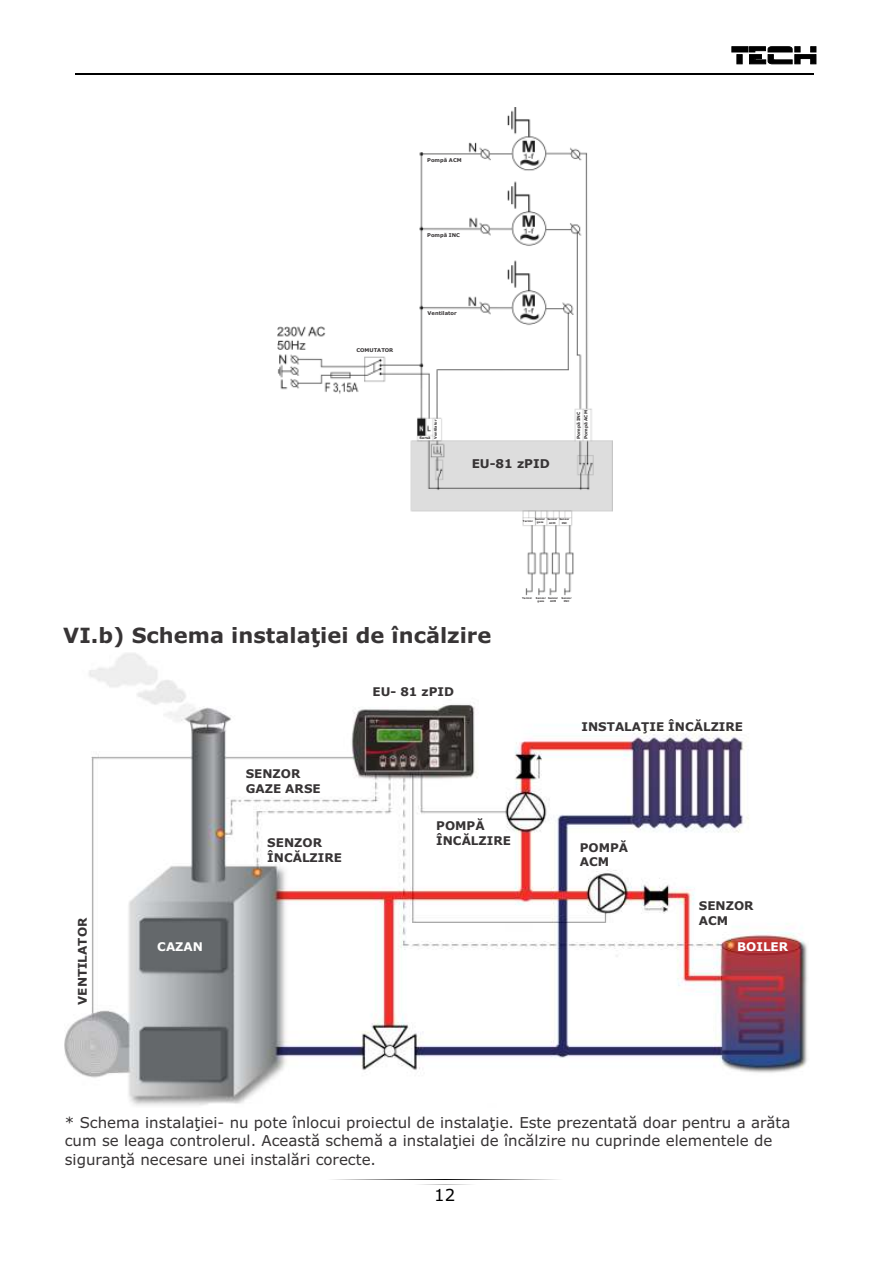
<style>
.page{position:relative;width:893px;height:1263px;background:#fff}
.page>*{position:absolute;margin:0;border:0;box-sizing:border-box;transform-origin:0 0}
.t1{font:700 21px "Verdana";color:#373435}
.t2{font:16.5px "Verdana";color:#000}
.t3{font:15px/18.3px "Verdana";color:#373435}
.t4{font:700 12.15px "Verdana";color:#373435}
.t5{font:700 12px/14.5px "Verdana";color:#373435}
.t6{font:700 12px "Verdana";color:#fefefe}
.t7{font:700 5.25px "Verdana";color:#373435}
.t8{font:700 4.35px "Verdana";color:#373435}
.t9{font:700 3.45px "Verdana";color:#373435}
.t10{font:700 2.55px/3.2px "Verdana";color:#373435;text-align:center}
</style>
<div class="page">
<hr style="left:76px;top:74px;width:738px;height:1px;background:#000">
<img style="left:332px;top:1179px;width:226px;height:1px">
<svg style="left:731px;top:46px;width:86px;height:19px"></svg>
<img style="left:277px;top:108px;width:335px;height:488px">
<img style="left:64px;top:653px;width:744px;height:453px">
<p class="t7" style="left:427px;top:158px;width:36px">Pompă ACM</p>
<p class="t7" style="left:427px;top:233px;width:34px">Pompă INC</p>
<p class="t7" style="left:356px;top:348px;width:38px">COMUTATOR</p>
<p class="t7" style="left:428px;top:311px;width:31px">Ventilator</p>
<p class="t9" style="left:434px;top:439px;width:21px;rotate:-90deg">Ventilator</p>
<p class="t9" style="left:419px;top:436px;width:13px">Sursă</p>
<p class="t4" style="left:472px;top:459px;width:80px">EU-81 zPID</p>
<p class="t8" style="left:584px;top:439px;width:30px;rotate:-90deg">Pompă ACM</p>
<p class="t8" style="left:577px;top:439px;width:29px;rotate:-90deg">Pompă INC</p>
<p class="t10" style="left:535px;top:518px;width:12px">Senzor gaze</p>
<p class="t10" style="left:547px;top:518px;width:12px">Senzor<br>ACM</p>
<p class="t10" style="left:559px;top:518px;width:12px">Senzor<br>INC</p>
<p class="t10" style="left:523px;top:520px;width:11px">Termic</p>
<p class="t10" style="left:536px;top:596px;width:12px">Senzor gaze</p>
<p class="t10" style="left:548px;top:596px;width:12px">Senzor<br>ACM</p>
<p class="t10" style="left:562px;top:596px;width:12px">Senzor<br>INC</p>
<p class="t10" style="left:522px;top:596px;width:11px">Termic</p>
<h1 class="t1" style="left:63px;top:627px;width:430px">VI.b) Schema instalaţiei de încălzire</h1>
<p class="t5" style="left:76px;top:1005px;width:89px;rotate:-90deg">VENTILATOR</p>
<p class="t6" style="left:157px;top:942px;width:47px">CAZAN</p>
<p class="t5" style="left:246px;top:768px;width:77px">SENZOR<br>GAZE ARSE</p>
<p class="t5" style="left:267px;top:837px;width:76px">SENZOR<br>ÎNCĂLZIRE</p>
<p class="t5" style="left:373px;top:686px;width:83px">EU- 81 zPID</p>
<p class="t5" style="left:436px;top:820px;width:76px">POMPĂ<br>ÎNCĂLZIRE</p>
<p class="t5" style="left:582px;top:720px;width:163px">INSTALAŢIE ÎNCĂLZIRE</p>
<p class="t5" style="left:580px;top:841px;width:50px">POMPĂ<br>ACM</p>
<p class="t5" style="left:699px;top:899px;width:56px">SENZOR<br>ACM</p>
<p class="t6" style="left:737px;top:941px;width:53px">BOILER</p>
<p class="t3" style="left:65px;top:1115px;width:727px">* Schema instalaţiei- nu pote înlocui proiectul de instalaţie. Este prezentată doar pentru a arăta cum se leaga controlerul. Această schemă a instalaţiei de încălzire nu cuprinde elementele de siguranţă necesare unei instalări corecte.</p>
<p class="t2" style="left:434px;top:1188px;width:22px">12</p>
</div>
